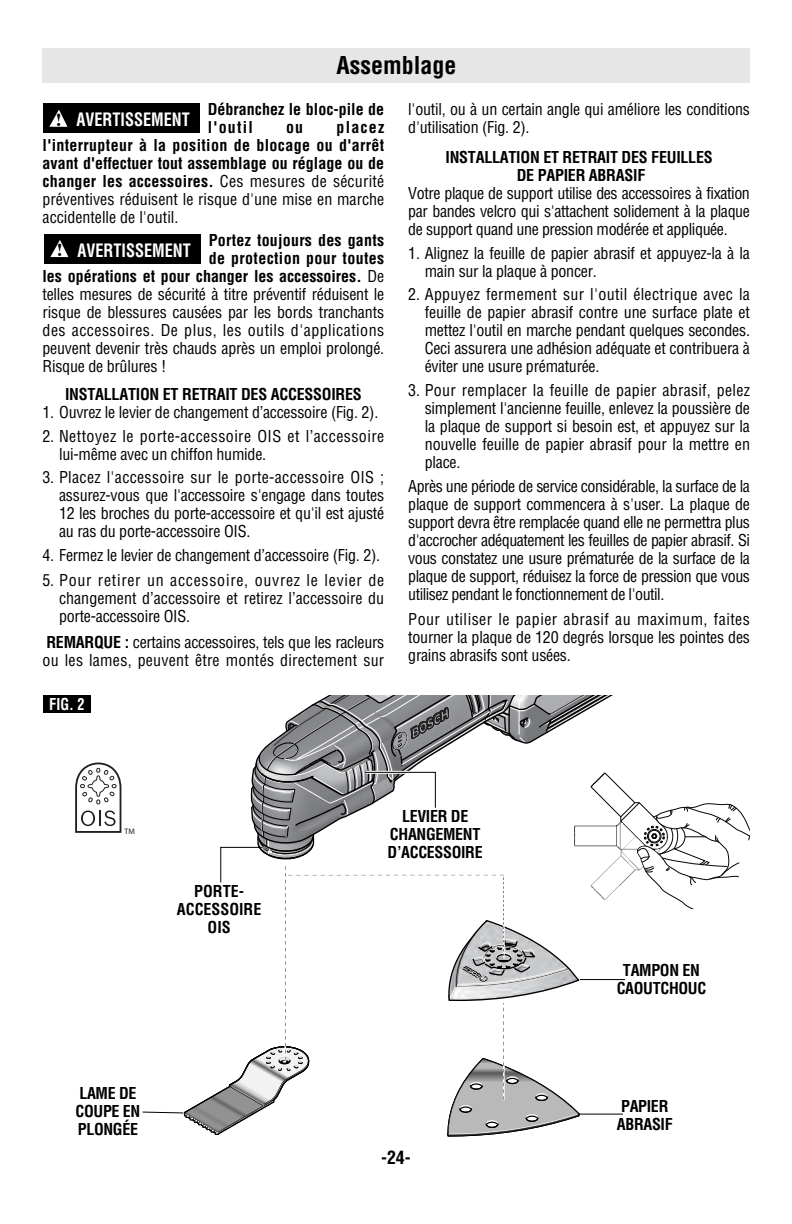
<style>
.page{position:relative;width:792px;height:1224px;background:#fff}
.page>*{position:absolute;margin:0;border:0;box-sizing:border-box;transform-origin:0 0}
.t1{font:700 condensed 24px "Helvetica";color:#000}
.t2{font:700 condensed 18px "Helvetica";color:#fff;scale:.9 1}
.t3{font:700 condensed 18px "Helvetica";color:#000}
.t4{font:condensed 16px/18px "Helvetica";letter-spacing:-.015em;color:#000;text-align:justify}
.t5{font:700 condensed 16px/18px "Helvetica";color:#000;text-align:center}
.t6{font:condensed 16px/18px "Helvetica";letter-spacing:.015em;color:#000}
.t7{font:700 condensed 16px/18px "Helvetica";letter-spacing:-.02em;color:#000;text-align:center}
.t8{font:condensed 16px/18px "Helvetica";letter-spacing:.025em;color:#000}
.t9{font:condensed 16px "Helvetica";letter-spacing:.03em;color:#000}
.t10{font:700 condensed 16px "Helvetica";letter-spacing:.02em;color:#000}
.t11{font:700 condensed 16px "Helvetica";color:#fff;scale:.9 1}
.t12{font:700 8px "Bosch Sans";color:#231f20}
.s1{font-family:"Times";font-stretch:normal;color:#000}
.s2{font-weight:400}
.s3{font-weight:700}
</style>
<div class="page">
<div style="left:43px;top:48px;width:707px;height:35px;background:#e6e6e6"></div>
<div style="left:43px;top:104px;width:157px;height:29px;background:#000"></div>
<svg style="left:49px;top:110px;width:18px;height:17px"></svg>
<div style="left:44px;top:234px;width:157px;height:29px;background:#000"></div>
<svg style="left:50px;top:240px;width:18px;height:17px"></svg>
<div style="left:43px;top:696px;width:48px;height:17px;background:#000"></div>
<svg style="left:75px;top:696px;width:675px;height:441px"></svg>
<h1 class="t1" style="left:336px;top:52px;width:121px">Assemblage</h1>
<p class="t5" style="left:208px;top:101px;width:178px;text-align:left">Débranchez le bloc-pile de l'outil</p>
<p class="t4" style="left:408px;top:101px;width:343px">l'outil, ou à un certain angle qui améliore les conditions d'utilisation (Fig. 2).</p>
<p class="t5" style="left:446px;top:148px;width:269px">INSTALLATION ET RETRAIT DES FEUILLES<br>DE PAPIER ABRASIF</p>
<p class="t4" style="left:408px;top:184px;width:343px">Votre plaque de support utilise des accessoires à fixation par bandes velcro qui s'attachent solidement à la plaque de support quand une pression modérée et appliquée.</p>
<p class="t4" style="left:425px;top:244px;width:327px;text-indent:-17px">1. Alignez la feuille de papier abrasif et appuyez-la à la main sur la plaque à poncer.</p>
<p class="t4" style="left:425px;top:286px;width:327px;text-indent:-16px">2. Appuyez fermement sur l'outil électrique avec la feuille de papier abrasif contre une surface plate et mettez l'outil en marche pendant quelques secondes.<br>Ceci assurera une adhésion adéquate et contribuera à éviter une usure prématurée.</p>
<p class="t4" style="left:425px;top:382px;width:327px;text-indent:-16px">3. Pour remplacer la feuille de papier abrasif, pelez simplement l'ancienne feuille, enlevez la poussière de la plaque de support si besoin est, et appuyez sur la nouvelle feuille de papier abrasif pour la mettre en place.</p>
<p class="t4" style="left:408px;top:477px;width:343px">Après une période de service considérable, la surface de la plaque de support commencera à s'user. La plaque de support devra être remplacée quand elle ne permettra plus d'accrocher adéquatement les feuilles de papier abrasif. Si vous constatez une usure prématurée de la surface de la plaque de support, réduisez la force de pression que vous utilisez pendant le fonctionnement de l'outil.</p>
<p class="t4" style="left:408px;top:611px;width:343px">Pour utiliser le papier abrasif au maximum, faites tourner la plaque de 120 degrés lorsque les pointes des grains abrasifs sont usées.</p>
<p class="t2" style="left:56px;top:109px;width:150px"><span class="s1">!</span> AVERTISSEMENT</p>
<p class="t5" style="left:43px;top:119px;width:343px;text-align:justify;text-indent:294px">placez l'interrupteur à la position de blocage ou d'arrêt avant d'effectuer tout assemblage ou réglage ou de changer les accessoires. <span class="s2">Ces mesures de sécurité préventives réduisent le risque d'une mise en marche accidentelle de l'outil.</span></p>
<p class="t5" style="left:209px;top:231px;width:177px">Portez toujours des gants</p>
<p class="t10" style="left:209px;top:249px;width:177px">de protection pour toutes</p>
<p class="t5" style="left:43px;top:267px;width:343px">les opérations et pour changer les accessoires. <span class="s2">De</span></p>
<p class="t4" style="left:43px;top:285px;width:343px">telles mesures de sécurité à titre préventif réduisent le</p>
<p class="t4" style="left:43px;top:303px;width:343px">risque de blessures causées par les bords tranchants</p>
<p class="t9" style="left:43px;top:321px;width:343px">des accessoires. De plus, les outils d'applications</p>
<p class="t4" style="left:43px;top:339px;width:343px">peuvent devenir très chauds après un emploi prolongé.</p>
<p class="t4" style="left:43px;top:357px;width:125px">Risque de brûlures !</p>
<p class="t5" style="left:65px;top:385px;width:298px">INSTALLATION ET RETRAIT DES ACCESSOIRES</p>
<p class="t4" style="left:43px;top:403px;width:337px">1. Ouvrez le levier de changement d’accessoire (Fig. 2).</p>
<p class="t8" style="left:59px;top:427px;width:327px;text-indent:-17px">2. Nettoyez le porte-accessoire OIS et l’accessoire lui-même avec un chiffon humide.</p>
<p class="t4" style="left:59px;top:469px;width:327px;text-indent:-17px">3. Placez l'accessoire sur le porte-accessoire OIS ; assurez-vous que l'accessoire s'engage dans toutes 12 les broches du porte-accessoire et qu'il est ajusté au ras du porte-accessoire OIS.</p>
<p class="t4" style="left:43px;top:547px;width:339px">4. Fermez le levier de changement d’accessoire (Fig. 2).</p>
<p class="t4" style="left:59px;top:572px;width:327px;text-indent:-16px">5. Pour retirer un accessoire, ouvrez le levier de changement d’accessoire et retirez l’accessoire du porte-accessoire OIS.</p>
<p class="t6" style="left:43px;top:633px;width:343px"><span class="s3">REMARQUE :</span> certains accessoires, tels que les racleurs ou les lames, peuvent être montés directement sur</p>
<p class="t5" style="left:286px;top:119px;width:19px">ou</p>
<p class="t2" style="left:57px;top:240px;width:150px"><span class="s1">!</span> AVERTISSEMENT</p>
<p class="t11" style="left:49px;top:695px;width:41px">FIG. 2</p>
<p class="t12" style="left:124px;top:828px;width:12px">TM</p>
<p class="t5" style="left:177px;top:882px;width:86px">PORTE-<br>ACCESSOIRE<br>OIS</p>
<p class="t7" style="left:76px;top:1085px;width:66px;text-align:left">LAME DE<br>COUPE EN<br>PLONGÉE</p>
<p class="t7" style="left:388px;top:807px;width:97px">LEVIER DE<br>CHANGEMENT<br>D’ACCESSOIRE</p>
<p class="t3" style="left:381px;top:1147px;width:31px">-24-</p>
<p class="t7" style="left:617px;top:962px;width:91px">TAMPON EN<br>CAOUTCHOUC</p>
<p class="t7" style="left:617px;top:1097px;width:57px;text-align:left">PAPIER<br>ABRASIF</p>
</div>
